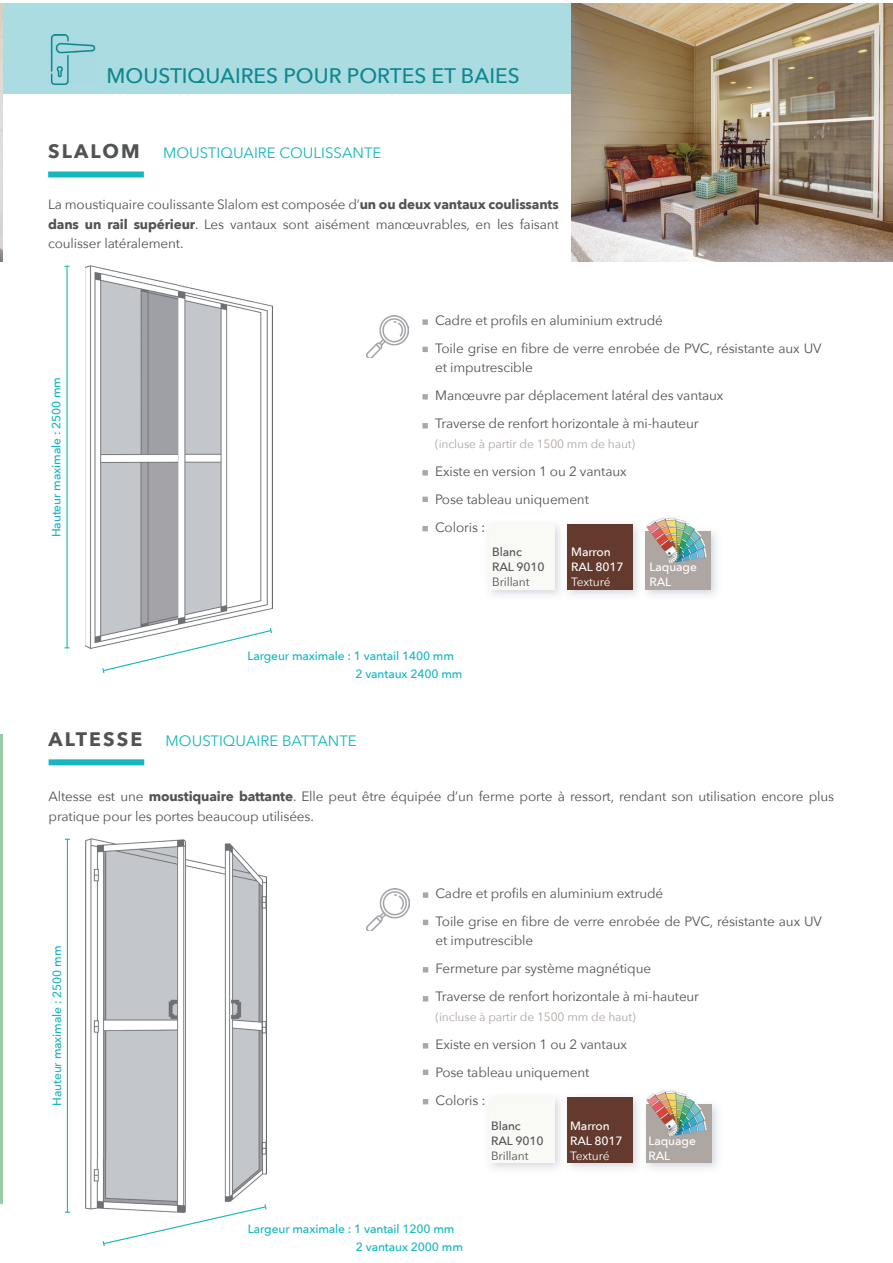
<style>
.page{position:relative;width:893px;height:1263px;background:#fff}
.page>*{position:absolute;margin:0;border:0;box-sizing:border-box;transform-origin:0 0}
.t1{font:500 21px "Avenir Next";color:#0e878d}
.t2{font:15px "Avenir Next";color:#15b6bf}
.t3{font:13.5px/28px "Avenir Next";letter-spacing:-.01em;color:#505254}
.t4{font:500 12px/17.7px "Avenir Next";letter-spacing:-.01em;color:#15b6bf}
.t5{font:12px "Avenir Next";letter-spacing:-.01em;color:#aea6a2}
.t6{font:500 12px/15px "Avenir Next";letter-spacing:-.01em;color:#fff}
.t7{font:500 12px/15px "Avenir Next";letter-spacing:-.01em;color:#505254}
.s1{font-weight:700;font-size:19.5px;color:#505254}
.s2{font-weight:700}
.s3{font-weight:400}
</style>
<div class="page">
<hr style="left:0;top:734px;width:2px;height:470px;background:#96cca6">
<div style="left:0;top:4px;width:893px;height:90px;background:#abdce2"></div>
<img style="left:50px;top:34px;width:46px;height:50px">
<div style="left:48px;top:171px;width:96px;height:6px;background:#15b6bf"></div>
<svg style="left:422px;top:319px;width:6px;height:6px"></svg>
<svg style="left:422px;top:470px;width:6px;height:5px"></svg>
<svg style="left:422px;top:394px;width:6px;height:5px"></svg>
<svg style="left:422px;top:423px;width:6px;height:5px"></svg>
<svg style="left:422px;top:497px;width:6px;height:5px"></svg>
<svg style="left:422px;top:526px;width:6px;height:5px"></svg>
<img style="left:366px;top:315px;width:43px;height:43px">
<div style="left:489px;top:525px;width:65px;height:65px;background:#f9f9f5"></div>
<svg style="left:422px;top:347px;width:6px;height:5px"></svg>
<div style="left:646px;top:531px;width:65px;height:59px;background:#aea6a2"></div>
<img style="left:646px;top:517px;width:61px;height:47px">
<img style="left:85px;top:266px;width:187px;height:382px">
<hr style="left:66px;top:266px;width:2px;height:382px;background:#15b6bf">
<svg style="left:101px;top:627px;width:171px;height:47px"></svg>
<img style="left:567px;top:524px;width:72px;height:72px">
<div style="left:567px;top:525px;width:66px;height:65px;background:#633a2d"></div>
<img style="left:572px;top:4px;width:321px;height:257px">
<img style="left:0;top:4px;width:2px;height:257px">
<div style="left:49px;top:759px;width:95px;height:6px;background:#15b6bf"></div>
<svg style="left:423px;top:892px;width:5px;height:6px"></svg>
<svg style="left:423px;top:1043px;width:5px;height:5px"></svg>
<svg style="left:423px;top:967px;width:5px;height:5px"></svg>
<svg style="left:423px;top:996px;width:5px;height:5px"></svg>
<svg style="left:423px;top:1069px;width:5px;height:6px"></svg>
<svg style="left:423px;top:1099px;width:5px;height:5px"></svg>
<img style="left:366px;top:888px;width:43px;height:43px">
<div style="left:489px;top:1097px;width:66px;height:66px;background:#f9f9f5"></div>
<svg style="left:423px;top:920px;width:5px;height:5px"></svg>
<img style="left:647px;top:1104px;width:71px;height:65px">
<div style="left:646px;top:1104px;width:65px;height:59px;background:#aea6a2"></div>
<img style="left:646px;top:1090px;width:61px;height:47px">
<img style="left:86px;top:839px;width:181px;height:371px">
<hr style="left:67px;top:839px;width:1px;height:373px;background:#15b6bf">
<svg style="left:102px;top:1203px;width:165px;height:44px"></svg>
<img style="left:567px;top:1097px;width:72px;height:72px">
<div style="left:568px;top:1097px;width:65px;height:66px;background:#633a2d"></div>
<p class="t1" style="left:107px;top:58px;width:414px">MOUSTIQUAIRES POUR PORTES ET BAIES</p>
<p class="t2" style="left:48px;top:140px;width:335px"><span class="s1">SLALOM</span> MOUSTIQUAIRE COULISSANTE</p>
<p class="t3" style="left:48px;top:194px;width:512px;line-height:19.5px;text-align:justify">La moustiquaire coulissante Slalom est composée d’<span class="s2">un ou deux vantaux coulissants dans un rail supérieur</span>. Les vantaux sont aisément manœuvrables, en les faisant coulisser latéralement.</p>
<p class="t4" style="left:47px;top:537px;width:162px;rotate:-90deg">Hauteur maximale : 2500 mm</p>
<p class="t3" style="left:435px;top:305px;width:388px">Cadre et profils en aluminium extrudé<br>Toile grise en fibre de verre enrobée de PVC, résistante aux UV</p>
<p class="t3" style="left:435px;top:353px;width:290px">et imputrescible<br>Manœuvre par déplacement latéral des vantaux<br>Traverse de renfort horizontale à mi-hauteur</p>
<p class="t5" style="left:435px;top:433px;width:202px">(incluse à partir de 1500 mm de haut)</p>
<p class="t3" style="left:435px;top:456px;width:193px">Existe en version 1 ou 2 vantaux<br>Pose tableau uniquement<br>Coloris :</p>
<p class="t4" style="left:355px;top:647px;width:109px;text-indent:-108px">Largeur maximale : 1 vantail 1400 mm<br>2 vantaux 2400 mm</p>
<p class="t7" style="left:492px;top:544px;width:54px">Blanc<br>RAL 9010<br><span class="s3">Brillant</span></p>
<p class="t6" style="left:571px;top:544px;width:54px">Marron<br>RAL 8017<br><span class="s3">Texturé</span></p>
<p class="t6" style="left:649px;top:559px;width:49px">Laquage<br>RAL</p>
<p class="t2" style="left:49px;top:728px;width:310px"><span class="s1">ALTESSE</span> MOUSTIQUAIRE BATTANTE</p>
<p class="t3" style="left:49px;top:786px;width:787px;line-height:19.5px">Altesse est une <span class="s2">moustiquaire battante</span>. Elle peut être équipée d’un ferme porte à ressort, rendant son utilisation encore plus pratique pour les portes beaucoup utilisées.</p>
<p class="t4" style="left:48px;top:1106px;width:162px;rotate:-90deg">Hauteur maximale : 2500 mm</p>
<p class="t3" style="left:436px;top:878px;width:388px">Cadre et profils en aluminium extrudé<br>Toile grise en fibre de verre enrobée de PVC, résistante aux UV</p>
<p class="t3" style="left:436px;top:926px;width:265px">et imputrescible<br>Fermeture par système magnétique<br>Traverse de renfort horizontale à mi-hauteur</p>
<p class="t5" style="left:436px;top:1006px;width:202px">(incluse à partir de 1500 mm de haut)</p>
<p class="t3" style="left:436px;top:1029px;width:193px">Existe en version 1 ou 2 vantaux<br>Pose tableau uniquement<br>Coloris :</p>
<p class="t6" style="left:648px;top:1132px;width:49px">Laquage<br>RAL</p>
<p class="t7" style="left:491px;top:1117px;width:54px">Blanc<br>RAL 9010<br><span class="s3">Brillant</span></p>
<p class="t6" style="left:570px;top:1117px;width:54px">Marron<br>RAL 8017<br><span class="s3">Texturé</span></p>
<p class="t4" style="left:356px;top:1220px;width:109px;text-indent:-108px">Largeur maximale : 1 vantail 1200 mm<br>2 vantaux 2000 mm</p>
</div>
